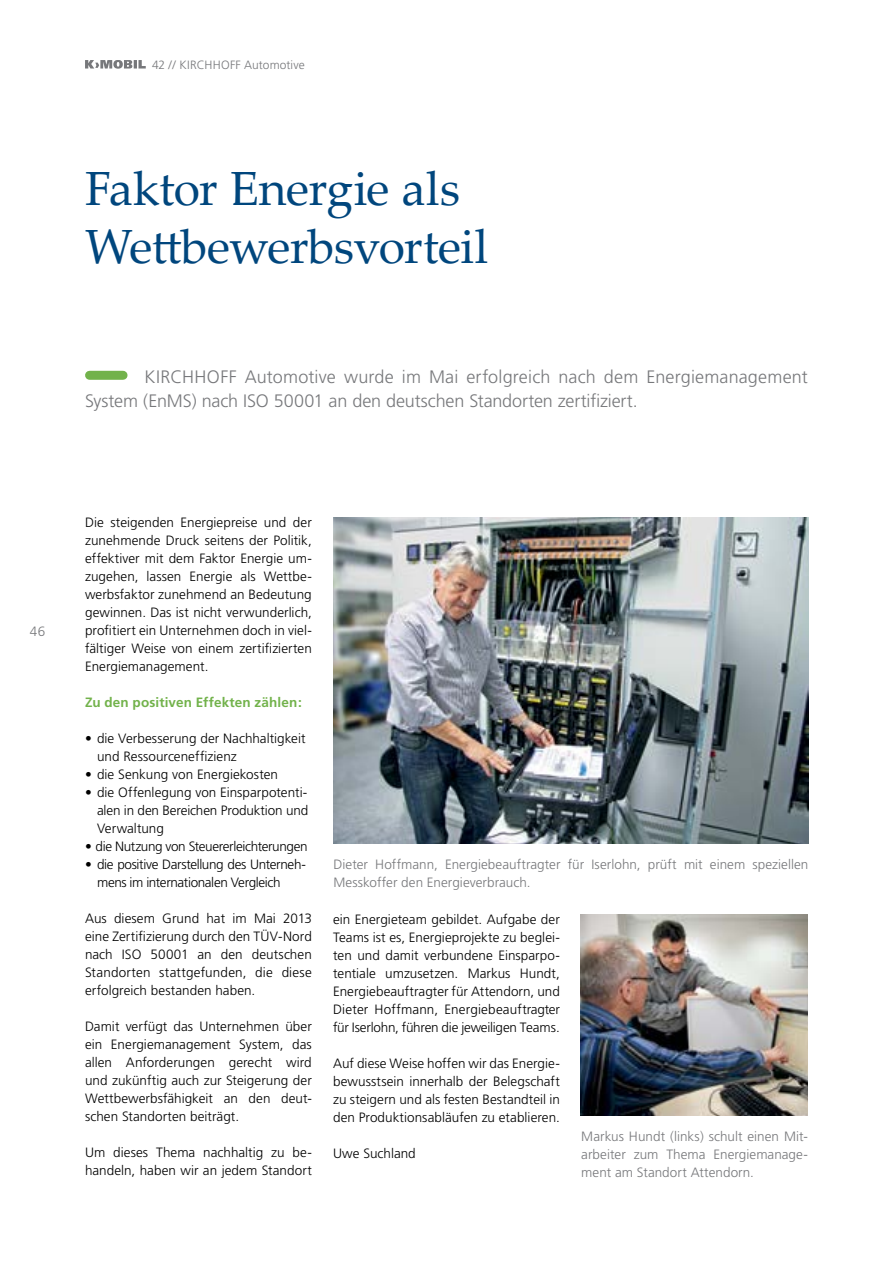
<style>
.page{position:relative;width:893px;height:1263px;background:#fff}
.page>*{position:absolute;margin:0;border:0;box-sizing:border-box;transform-origin:0 0}
.t1{font:48px/57.6px "Palatino Linotype";letter-spacing:-.015em;color:#00467d}
.t2{font:300 18px/24px "Frutiger";letter-spacing:.005em;color:#77787b}
.t3{font:300 13.5px/18px "Frutiger";color:#000;text-align:justify}
.t4{font:300 13.5px/18px "Frutiger";letter-spacing:.005em;color:#77787b}
.t5{font:300 13.5px/18px "Frutiger";letter-spacing:-.025em;color:#000}
.t6{font:700 13.5px "Frutiger";letter-spacing:.01em;color:#72b24b}
.t7{font:300 12px "Frutiger";letter-spacing:.01em;color:#77787b}
</style>
<div class="page">
<img style="left:333px;top:518px;width:475px;height:325px">
<img style="left:581px;top:914px;width:227px;height:202px">
<svg style="left:85px;top:60px;width:61px;height:9px"></svg>
<div style="left:90px;top:371px;width:33px;height:9px;background:#72b24b"></div>
<p class="t7" style="left:152px;top:58px;width:154px">42 // KIRCHHOFF Automotive</p>
<h1 class="t1" style="left:85px;top:158px;width:405px">Faktor Energie als<br>Wettbewerbsvorteil</h1>
<h2 class="t2" style="left:85px;top:365px;width:724px;text-indent:60px">KIRCHHOFF Automotive wurde im Mai erfolgreich nach dem Energiemanagement<br>System (EnMS) nach ISO 50001 an den deutschen Standorten zertifiziert.</h2>
<p class="t4" style="left:30px;top:622px;width:17px">46</p>
<p class="t3" style="left:85px;top:514px;width:228px">Die steigenden Energiepreise und der zunehmende Druck seitens der Politik, effektiver mit dem Faktor Energie um&shy;zugehen, lassen Energie als Wettbe&shy;werbsfaktor zunehmend an Bedeutung gewinnen. Das ist nicht verwunderlich, profitiert ein Unternehmen doch in viel&shy;fältiger Weise von einem zertifizierten Energiemanagement.</p>
<p class="t6" style="left:85px;top:695px;width:218px">Zu den positiven Effekten zählen:</p>
<p class="t3" style="left:97px;top:730px;width:210px;text-indent:-12px">• die Verbesserung der Nachhaltigkeit und Ressourceneffizienz</p>
<p class="t3" style="left:85px;top:766px;width:195px">• die Senkung von Energiekosten</p>
<p class="t3" style="left:97px;top:784px;width:213px;text-indent:-12px">• die Offenlegung von Einsparpotenti&shy;alen in den Bereichen Produktion und Verwaltung</p>
<p class="t5" style="left:85px;top:838px;width:224px">• die Nutzung von Steuererleichterungen</p>
<p class="t5" style="left:97px;top:856px;width:210px;text-indent:-12px">• die positive Darstellung des Unterneh&shy;mens im internationalen Vergleich</p>
<p class="t3" style="left:85px;top:910px;width:228px">Aus diesem Grund hat im Mai 2013 eine Zertifizierung durch den TÜV-Nord nach ISO 50001 an den deutschen Standorten stattgefunden, die diese erfolgreich bestanden haben.</p>
<p class="t3" style="left:85px;top:1018px;width:228px">Damit verfügt das Unternehmen über ein Energiemanagement System, das allen Anforderungen gerecht wird und zukünftig auch zur Steigerung der Wettbewerbsfähigkeit an den deut&shy;schen Standorten beiträgt.</p>
<p class="t3" style="left:85px;top:1144px;width:228px">Um dieses Thema nachhaltig zu be&shy;handeln, haben wir an jedem Standort</p>
<p class="t4" style="left:333px;top:855px;width:476px">Dieter Hoffmann, Energiebeauftragter für Iserlohn, prüft mit einem speziellen<br>Messkoffer den Energieverbrauch.</p>
<p class="t3" style="left:333px;top:910px;width:228px">ein Energieteam gebildet. Aufgabe der Teams ist es, Energieprojekte zu beglei&shy;ten und damit verbundene Einsparpo&shy;tentiale umzusetzen. Markus Hundt, Energiebeauftragter für Attendorn, und Dieter Hoffmann, Energiebeauftragter für Iserlohn, führen die jeweiligen Teams.</p>
<p class="t3" style="left:333px;top:1054px;width:228px">Auf diese Weise hoffen wir das Energie&shy;bewusstsein innerhalb der Belegschaft zu steigern und als festen Bestandteil in den Produktionsabläufen zu etablieren.</p>
<p class="t3" style="left:333px;top:1144px;width:84px">Uwe Suchland</p>
<p class="t4" style="left:581px;top:1128px;width:228px;text-align:justify">Markus Hundt (links) schult einen Mit&shy;arbeiter zum Thema Energiemanage&shy;ment am Standort Attendorn.</p>
</div>
